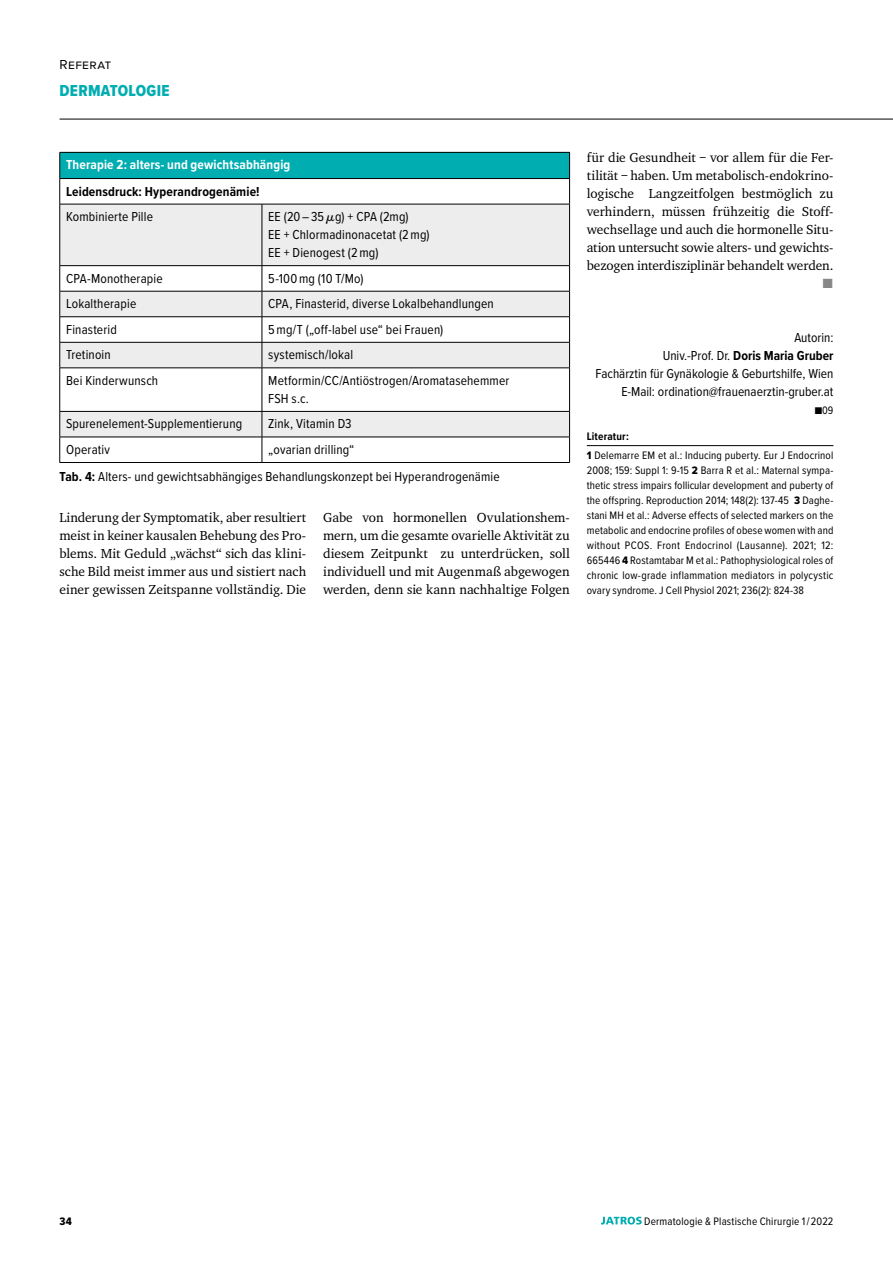
<style>
.page{position:relative;width:893px;height:1263px;background:#fff}
.page>*{position:absolute;margin:0;border:0;box-sizing:border-box;transform-origin:0 0}
.t1{font:16.5px "Proxima Nova Cond Extrabld";letter-spacing:.015em;color:#00adb1}
.t2{font:13.5px/18px "Charter EF";letter-spacing:-.005em;color:#000;text-align:justify}
.t3{font:13.5px/18px "Proxima Nova Cond";letter-spacing:.01em;color:#000}
.t4{font:700 13.5px "Proxima Nova Cond";letter-spacing:.01em;color:#fff}
.t5{font:700 13.5px "Proxima Nova Cond";letter-spacing:.01em;color:#000}
.t6{font:13.5px "Proxima Nova";letter-spacing:.025em;color:#000}
.t7{font:11.25px/15px "Proxima Nova Cond";letter-spacing:.015em;color:#000}
.t8{font:11.25px "Proxima Nova Cond Extrabld";color:#000}
.s1{font-weight:700}
.s2{font-family:"Proxima Nova Cond Extrabld"}
</style>
<div class="page">
<svg style="left:601px;top:1217px;width:41px;height:7px"></svg>
<hr style="left:587px;top:445px;width:246px;height:1px;background:#000">
<div style="left:60px;top:152px;width:510px;height:27px;background:#00adb1"></div>
<svg style="left:60px;top:179px;width:509px;height:283px"></svg>
<svg style="left:60px;top:205px;width:509px;height:232px;fill:#ededed"></svg>
<svg style="left:569px;top:153px;width:1px;height:51px"></svg>
<hr style="left:60px;top:152px;width:202px;height:1px;background:#000">
<hr style="left:262px;top:152px;width:308px;height:1px;background:#000">
<hr style="left:60px;top:178px;width:202px;height:1px;background:#000">
<svg style="left:59px;top:153px;width:1px;height:51px"></svg>
<hr style="left:262px;top:178px;width:308px;height:1px;background:#000">
<hr style="left:60px;top:204px;width:202px;height:1px;background:#000">
<hr style="left:59px;top:204px;width:1px;height:61px;background:#000">
<hr style="left:262px;top:204px;width:308px;height:1px;background:#000">
<hr style="left:262px;top:204px;width:1px;height:61px;background:#000">
<hr style="left:569px;top:204px;width:1px;height:61px;background:#000">
<hr style="left:60px;top:265px;width:202px;height:1px;background:#000">
<hr style="left:262px;top:265px;width:308px;height:1px;background:#000">
<hr style="left:60px;top:291px;width:202px;height:1px;background:#000">
<hr style="left:262px;top:291px;width:308px;height:1px;background:#000">
<hr style="left:60px;top:316px;width:202px;height:1px;background:#000">
<hr style="left:262px;top:316px;width:308px;height:1px;background:#000">
<hr style="left:60px;top:342px;width:202px;height:1px;background:#000">
<svg style="left:59px;top:266px;width:1px;height:102px"></svg>
<hr style="left:262px;top:342px;width:308px;height:1px;background:#000">
<svg style="left:262px;top:266px;width:1px;height:102px"></svg>
<svg style="left:569px;top:266px;width:1px;height:102px"></svg>
<hr style="left:60px;top:368px;width:202px;height:1px;background:#000">
<hr style="left:59px;top:368px;width:1px;height:43px;background:#000">
<hr style="left:262px;top:368px;width:308px;height:1px;background:#000">
<hr style="left:262px;top:368px;width:1px;height:43px;background:#000">
<hr style="left:569px;top:368px;width:1px;height:43px;background:#000">
<hr style="left:60px;top:411px;width:202px;height:1px;background:#000">
<hr style="left:262px;top:411px;width:308px;height:1px;background:#000">
<hr style="left:60px;top:437px;width:202px;height:1px;background:#000">
<svg style="left:59px;top:412px;width:1px;height:50px"></svg>
<hr style="left:262px;top:437px;width:308px;height:1px;background:#000">
<svg style="left:262px;top:412px;width:1px;height:50px"></svg>
<svg style="left:569px;top:412px;width:1px;height:50px"></svg>
<hr style="left:60px;top:462px;width:202px;height:1px;background:#000">
<hr style="left:262px;top:462px;width:308px;height:1px;background:#000">
<hr style="left:60px;top:119px;width:833px;height:1px;background:#000">
<svg style="left:326px;top:215px;width:8px;height:9px"></svg>
<p class="t6" style="left:60px;top:54px;width:53px">Referat</p>
<p class="t1" style="left:60px;top:78px;width:112px">DERMATOLOGIE</p>
<p class="t4" style="left:66px;top:155px;width:226px">Therapie 2: alters- und gewichtsabhängig</p>
<p class="t5" style="left:66px;top:181px;width:195px">Leidensdruck: Hyperandrogenämie!</p>
<p class="t3" style="left:66px;top:207px;width:88px">Kombinierte Pille</p>
<p class="t3" style="left:268px;top:207px;width:163px">EE (20 – 35 g) + CPA (2mg)<br>EE + Chlormadinonacetat (2 mg)<br>EE + Dienogest (2 mg)</p>
<p class="t3" style="left:66px;top:269px;width:98px">CPA-Monotherapie</p>
<p class="t3" style="left:268px;top:269px;width:97px">5-100 mg (10 T/Mo)</p>
<p class="t3" style="left:66px;top:294px;width:72px">Lokaltherapie</p>
<p class="t3" style="left:268px;top:294px;width:227px">CPA, Finasterid, diverse Lokalbehandlungen</p>
<p class="t3" style="left:66px;top:320px;width:52px">Finasterid</p>
<p class="t3" style="left:268px;top:320px;width:177px">5 mg/T („off-label use“ bei Frauen)</p>
<p class="t3" style="left:66px;top:345px;width:46px">Tretinoin</p>
<p class="t3" style="left:268px;top:345px;width:86px">systemisch/lokal</p>
<p class="t3" style="left:66px;top:371px;width:94px">Bei Kinderwunsch</p>
<p class="t3" style="left:268px;top:371px;width:243px">Metformin/CC/Antiöstrogen/Aromatasehemmer<br>FSH s.c.</p>
<p class="t3" style="left:66px;top:414px;width:178px">Spurenelement-Supplementierung</p>
<p class="t3" style="left:268px;top:414px;width:85px">Zink, Vitamin D3</p>
<p class="t3" style="left:66px;top:440px;width:45px">Operativ</p>
<p class="t3" style="left:60px;top:435px;width:442px;line-height:27.5px;text-indent:209px">„ovarian drilling“<br><span class="s1">Tab. 4:</span> Alters- und gewichtsabhängiges Behandlungskonzept bei Hyperandrogenämie</p>
<p class="t2" style="left:60px;top:509px;width:248px">Linderung der Symptomatik, aber resultiert meist in keiner kausalen Behebung des Pro&shy;blems. Mit Geduld „wächst“ sich das klini&shy;sche Bild meist immer aus und sistiert nach einer gewissen Zeitspanne vollständig. Die</p>
<p class="t2" style="left:323px;top:509px;width:248px">Gabe von hormonellen Ovulationshem&shy;mern, um die gesamte ovarielle Aktivität zu diesem Zeitpunkt zu unterdrücken, soll individuell und mit Augenmaß abgewogen werden, denn sie kann nachhaltige Folgen</p>
<p class="t2" style="left:587px;top:149px;width:248px">für die Gesundheit – vor allem für die Fer&shy;tilität – haben. Um metabolisch-endokrino&shy;logische Langzeitfolgen bestmöglich zu verhindern, müssen frühzeitig die Stoff&shy;wechsellage und auch die hormonelle Situ&shy;ation untersucht sowie alters- und gewichts&shy;bezogen interdisziplinär behandelt werden.</p>
<p class="t3" style="left:595px;top:328px;width:240px;text-align:right">Autorin:<br>Univ.-Prof. Dr. <span class="s1">Doris Maria Gruber<br></span>Fachärztin für Gynäkologie &amp; Geburtshilfe, Wien E-Mail: ordination@frauenaerztin-gruber.at</p>
<p class="t7" style="left:815px;top:403px;width:20px">◾09</p>
<p class="t7" style="left:587px;top:426px;width:248px;line-height:19.2px"><span class="s1">Literatur:<br></span><span class="s2">1</span> Delemarre EM et al.: Inducing puberty. Eur J Endocrinol</p>
<p class="t7" style="left:587px;top:463px;width:248px;text-align:justify">2008; 159: Suppl 1: 9-15 <span class="s2">2</span> Barra R et al.: Maternal sympa&shy;thetic stress impairs follicular development and puberty of the offspring. Reproduction 2014; 148(2): 137-45 <span class="s2">3</span> Daghe&shy;stani MH et al.: Adverse effects of selected markers on the metabolic and endocrine profiles of obese women with and without PCOS. Front Endocrinol (Lausanne). 2021; 12:<br>665446 <span class="s2">4</span> Rostamtabar M et al.: Pathophysiological roles of chronic low-grade inflammation mediators in polycystic ovary syndrome. J Cell Physiol 2021; 236(2): 824-38</p>
<p class="t8" style="left:60px;top:1212px;width:14px">34</p>
<p class="t7" style="left:644px;top:1213px;width:191px">Dermatologie &amp; Plastische Chirurgie 1 / 2022</p>
</div>
